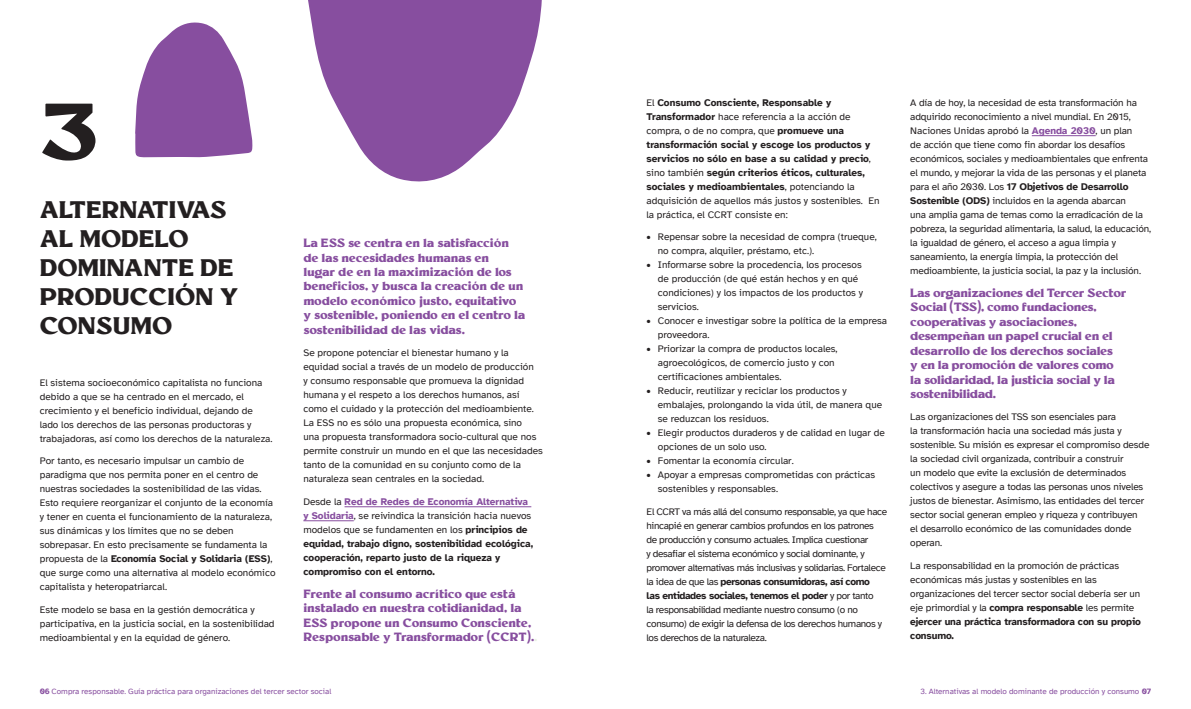
<style>
.page{position:relative;width:1191px;height:709px;background:#fff}
.page>*{position:absolute;margin:0;border:0;box-sizing:border-box;transform-origin:0 0}
.t1{font:80px "Millik";color:#231f20}
.t2{font:24px/28.8px "Millik";color:#231f20}
.t3{font:12px/14.4px "Millik";letter-spacing:-.025em;color:#874e9f}
.t4{font:10px/14px "Atkinson Hyperlegible";color:#231f20}
.t5{font:700 10px/14px "Atkinson Hyperlegible";color:#231f20}
.t6{font:10px/14px "Atkinson Hyperlegible";letter-spacing:-.035em;color:#231f20}
.t7{font:8px "Atkinson Hyperlegible";color:#874e9f}
.s1{font-weight:400}
.s2{font-weight:700}
.s3{color:#874e9f}
.s4{color:#e9f2e4}
.s5{font-weight:700;color:#874e9f}
</style>
<div class="page">
<svg style="left:135px;top:22px;width:117px;height:135px"></svg>
<svg style="left:308px;top:0;width:234px;height:182px;fill:#874e9f"></svg>
<hr style="left:344px;top:506px;width:187px;height:1px;background:#874e9f">
<hr style="left:303px;top:520px;width:51px;height:1px;background:#874e9f">
<hr style="left:1031px;top:135px;width:64px;height:1px;background:#874e9f">
<p class="t1" style="left:40px;top:86px;width:60px">3</p>
<p class="t5" style="left:646px;top:95px;width:235px"><span class="s1">El</span> Consumo Consciente, Responsable y Transformador <span class="s1">hace referencia a la acción de compra, o de no compra, que</span> promueve una transformación social y escoge los productos y servicios no sólo en base a su calidad y precio<span class="s1">, sino también</span> según criterios éticos, culturales, sociales y medioambientales<span class="s1">, potenciando la adquisición de aquellos más justos y sostenibles. En la práctica, el CCRT consiste en:</span></p>
<p class="t4" style="left:658px;top:230px;width:220px;text-indent:-11px">• Repensar sobre la necesidad de compra (trueque, no compra, alquiler, préstamo, etc.).</p>
<p class="t4" style="left:658px;top:258px;width:207px;text-indent:-11px">• Informarse sobre la procedencia, los procesos de producción (de qué están hechos y en qué condiciones) y los impactos de los productos y servicios.</p>
<p class="t4" style="left:658px;top:314px;width:231px;text-indent:-11px">• Conocer e investigar sobre la política de la empresa proveedora.</p>
<p class="t4" style="left:658px;top:342px;width:181px;text-indent:-11px">• Priorizar la compra de productos locales, agroecológicos, de comercio justo y con certificaciones ambientales.</p>
<p class="t4" style="left:658px;top:384px;width:226px;text-indent:-11px">• Reducir, reutilizar y reciclar los productos y embalajes, prolongando la vida útil, de manera que se reduzcan los residuos.</p>
<p class="t4" style="left:658px;top:426px;width:228px;text-indent:-11px">• Elegir productos duraderos y de calidad en lugar de opciones de un solo uso.</p>
<p class="t4" style="left:646px;top:454px;width:149px">• Fomentar la economía circular.</p>
<p class="t4" style="left:658px;top:468px;width:219px;text-indent:-11px">• Apoyar a empresas comprometidas con prácticas sostenibles y responsables.</p>
<p class="t6" style="left:646px;top:504px;width:242px">El CCRT va más allá del consumo responsable, ya que hace hincapié en generar cambios profundos en los patrones<br>de producción y consumo actuales. Implica cuestionar<br>y desafiar el sistema económico y social dominante, y promover alternativas más inclusivas y solidarias. Fortalece la idea de que las <span class="s2">personas consumidoras, así como<br>las entidades sociales, tenemos el poder</span> y por tanto<br>la responsabilidad mediante nuestro consumo (o no consumo) de exigir la defensa de los derechos humanos y los derechos de la naturaleza.</p>
<p class="t2" style="left:40px;top:196px;width:200px">ALTERNATIVAS<br>AL MODELO<br>DOMINANTE DE<br>PRODUCCIÓN Y<br>CONSUMO</p>
<p class="t3" style="left:303px;top:236px;width:224px">La ESS se centra en la satisfacción de las necesidades humanas en<br>lugar de en la maximización de los beneficios, y busca la creación de un modelo económico justo, equitativo y sostenible, poniendo en el centro la sostenibilidad de las vidas.</p>
<p class="t4" style="left:303px;top:346px;width:241px">Se propone potenciar el bienestar humano y la equidad social a través de un modelo de producción<br>y consumo responsable que promueva la dignidad humana y el respeto a los derechos humanos, así como el cuidado y la protección del medioambiente.<br>La ESS no es sólo una propuesta económica, sino<br>una propuesta transformadora socio-cultural que nos permite construir un mundo en el que las necesidades tanto de la comunidad en su conjunto como de la naturaleza sean centrales en la sociedad.</p>
<p class="t5" style="left:303px;top:494px;width:231px"><span class="s1">Desde la</span> <span class="s3">Red de Redes de Economía Alternativa y Solidaria</span><span class="s1">, se reivindica la transición hacia nuevos modelos que se fundamenten en los</span> principios de equidad, trabajo digno, sostenibilidad ecológica, cooperación, reparto justo de la riqueza y compromiso con el entorno.</p>
<p class="t3" style="left:303px;top:586px;width:235px">Frente al consumo acrítico que está instalado en nuestra cotidianidad, la ESS propone un Consumo Consciente, Responsable y Transformador (CCRT).<span class="s4">.</span></p>
<p class="t4" style="left:40px;top:375px;width:234px">El sistema socioeconómico capitalista no funciona debido a que se ha centrado en el mercado, el crecimiento y el beneficio individual, dejando de lado los derechos de las personas productoras y trabajadoras, así como los derechos de la naturaleza.</p>
<p class="t4" style="left:40px;top:454px;width:237px">Por tanto, es necesario impulsar un cambio de paradigma que nos permita poner en el centro de nuestras sociedades la sostenibilidad de las vidas.<br>Esto requiere reorganizar el conjunto de la economía y tener en cuenta el funcionamiento de la naturaleza, sus dinámicas y los límites que no se deben sobrepasar. En esto precisamente se fundamenta la propuesta de la <span class="s2">Economía Social y Solidaria (ESS)</span>, que surge como una alternativa al modelo económico capitalista y heteropatriarcal.</p>
<p class="t4" style="left:40px;top:602px;width:236px">Este modelo se basa en la gestión democrática y participativa, en la justicia social, en la sostenibilidad medioambiental y en la equidad de género.</p>
<p class="t4" style="left:910px;top:95px;width:242px">A día de hoy, la necesidad de esta transformación ha adquirido reconocimiento a nivel mundial. En 2015, Naciones Unidas aprobó la <span class="s5">Agenda 2030</span>, un plan<br>de acción que tiene como fin abordar los desafíos económicos, sociales y medioambientales que enfrenta el mundo, y mejorar la vida de las personas y el planeta para el año 2030. Los <span class="s2">17 Objetivos de Desarrollo Sostenible (ODS)</span> incluidos en la agenda abarcan<br>una amplia gama de temas como la erradicación de la pobreza, la seguridad alimentaria, la salud, la educación, la igualdad de género, el acceso a agua limpia y saneamiento, la energía limpia, la protección del medioambiente, la justicia social, la paz y la inclusión.</p>
<p class="t3" style="left:910px;top:286px;width:218px">Las organizaciones del Tercer Sector<br>Social (TSS), como fundaciones, cooperativas y asociaciones, desempeñan un papel crucial en el desarrollo de los derechos sociales<br>y en la promoción de valores como la solidaridad, la justicia social y la sostenibilidad.</p>
<p class="t4" style="left:910px;top:410px;width:241px">Las organizaciones del TSS son esenciales para<br>la transformación hacia una sociedad más justa y sostenible. Su misión es expresar el compromiso desde la sociedad civil organizada, contribuir a construir<br>un modelo que evite la exclusión de determinados colectivos y asegure a todas las personas unos niveles justos de bienestar. Asimismo, las entidades del tercer sector social generan empleo y riqueza y contribuyen<br>el desarrollo económico de las comunidades donde operan.</p>
<p class="t4" style="left:910px;top:559px;width:232px">La responsabilidad en la promoción de prácticas económicas más justas y sostenibles en las organizaciones del tercer sector social debería ser un eje primordial y la <span class="s2">compra responsable</span> les permite <span class="s2">ejercer una práctica transformadora con su propio consumo.</span></p>
<p class="t7" style="left:40px;top:686px;width:293px"><span class="s2">06</span> Compra responsable. Guía práctica para organizaciones del tercer sector social</p>
<p class="t7" style="left:920px;top:686px;width:232px">3. Alternativas al modelo dominante de producción y consumo <span class="s2">07</span></p>
</div>
